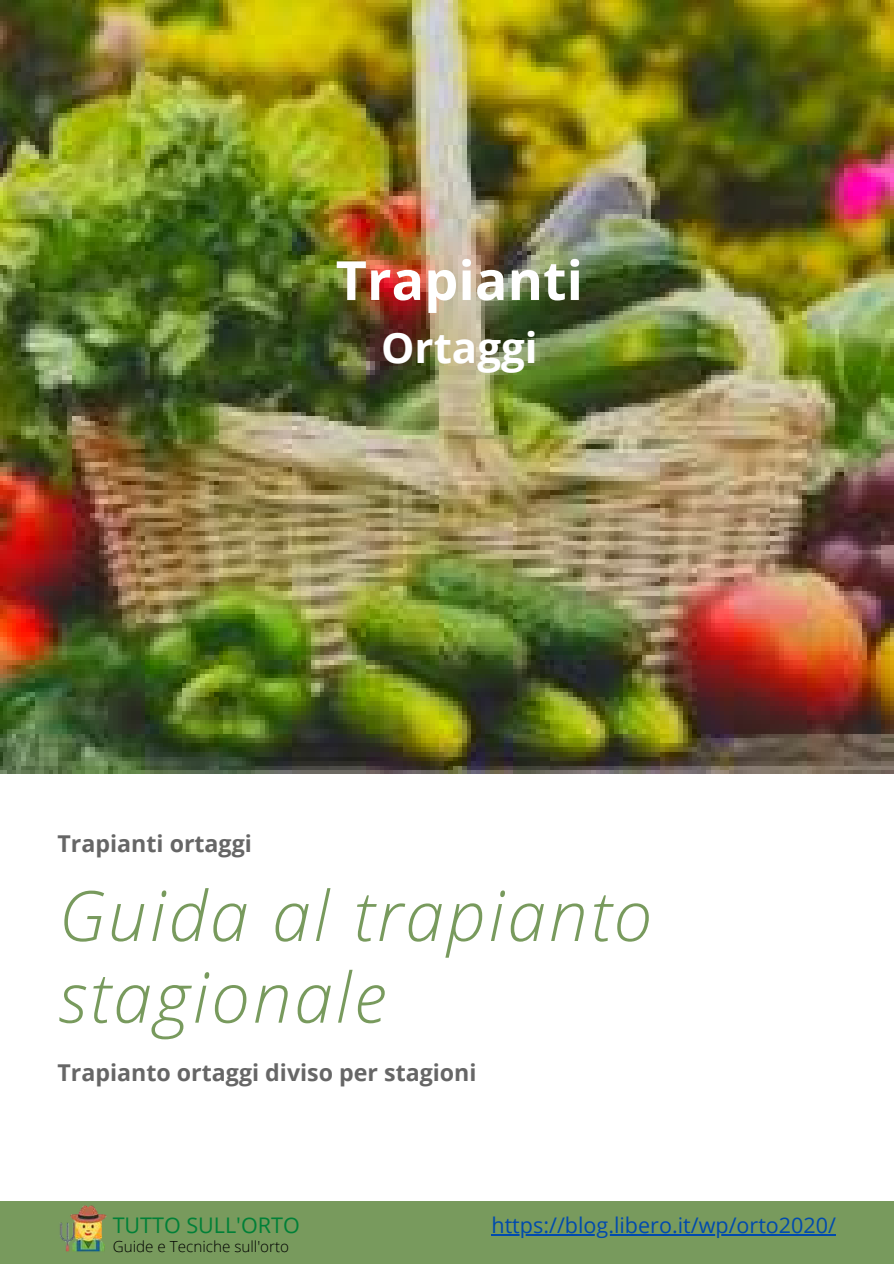
<style>
.page{position:relative;width:894px;height:1264px;background:#fff}
.page>*{position:absolute;margin:0;border:0;box-sizing:border-box;transform-origin:0 0}
.t1{font:italic 300 69.6px/81.6px "Open Sans";letter-spacing:.04em;color:#789a5d}
.t2{font:700 54px "Open Sans";color:#fff}
.t3{font:700 42px "Open Sans";color:#fff}
.t4{font:700 23.25px "Open Sans";color:#666}
.t5{font:21.45px "Open Sans";color:#004aad}
.t6{font:21.45px "Open Sans";color:#008037}
.t7{font:300 15.3px "Open Sans";color:#000}
</style>
<div class="page">
<img style="left:0;top:0;width:893px;height:774px">
<div style="left:0;top:1178px;width:893px;height:85px;background:#789a5d"></div>
<div style="left:0;top:774px;width:893px;height:426px;background:#fff"></div>
<img style="left:57px;top:1200px;width:52px;height:52px">
<hr style="left:491px;top:1233px;width:344px;height:2px;background:#004aad">
<h2 class="t2" style="left:335px;top:242px;width:249px">Trapianti</h2>
<h3 class="t3" style="left:381px;top:318px;width:158px">Ortaggi</h3>
<p class="t4" style="left:57px;top:826px;width:196px">Trapianti ortaggi</p>
<h1 class="t1" style="left:59px;top:873px;width:594px">Guida al trapianto stagionale</h1>
<p class="t4" style="left:57px;top:1055px;width:420px">Trapianto ortaggi diviso per stagioni</p>
<p class="t6" style="left:113px;top:1209px;width:188px">TUTTO SULL'ORTO</p>
<p class="t5" style="left:491px;top:1209px;width:346px">https://blog.libero.it/wp/orto2020/</p>
<p class="t7" style="left:113px;top:1235px;width:178px">Guide e Tecniche sull'orto</p>
</div>
